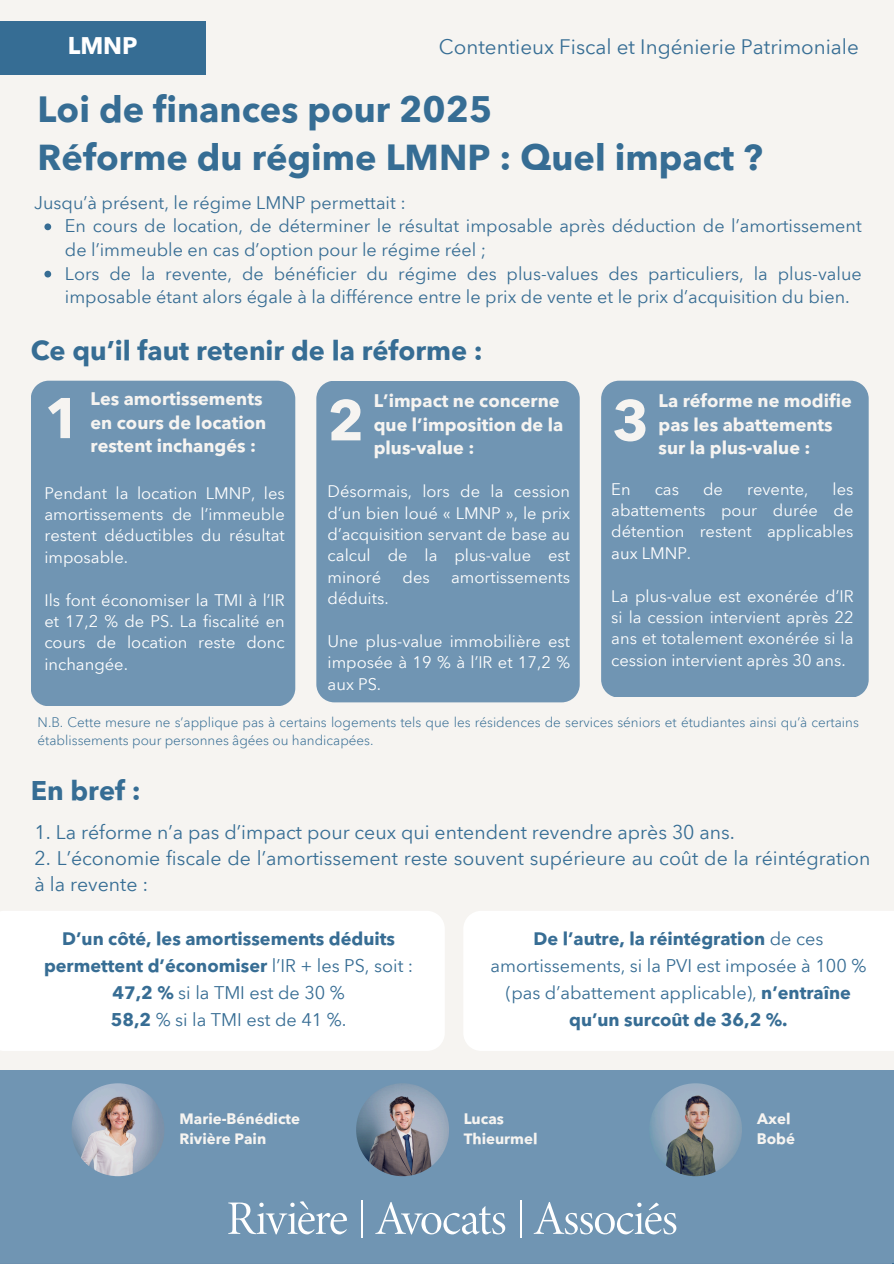
<style>
.page{position:relative;width:894px;height:1264px;background:#fff}
.page>*{position:absolute;margin:0;border:0;box-sizing:border-box;transform-origin:0 0}
.t1{font:700 56.7px "Avenir Next Arabic";color:#f6f4f1}
.t2{font:700 36px/48.3px "Avenir Next Arabic";color:#366d94}
.t3{font:700 27px "Avenir Next Arabic";color:#366d94}
.t4{font:700 24px "Avenir Next Arabic";color:#fff}
.t5{font:20.55px "Avenir Next Arabic";color:#366d94}
.t6{font:19.5px/25.8px "Avenir Next Arabic";color:#366d94}
.t7{font:18px/27px "Avenir Next Arabic";color:#376d94}
.t8{font:700 18px/23.7px "Avenir Next Arabic";color:#f6f4f1}
.t9{font:700 18px/27px "Avenir Next Arabic";color:#376d94;text-align:center}
.t10{font:16.5px/21.3px "Avenir Next Arabic";color:#fff;text-align:justify}
.t11{font:700 15px "Avenir Next Arabic";color:#f6f4f1}
.t12{font:300 13.5px/18px "Avenir Next Arabic";color:#366d94}
.s1{font-weight:400}
.s2{font-weight:700}
</style>
<div class="page">
<div style="left:0;top:0;width:893px;height:1263px;background:#f6f4f1"></div>
<div style="left:0;top:22px;width:205px;height:53px;background:#366d94"></div>
<div style="left:31px;top:380px;width:264px;height:326px;background:#7095b3"></div>
<div style="left:0;top:911px;width:444px;height:139px;background:#fff"></div>
<div style="left:464px;top:911px;width:429px;height:139px;background:#fff"></div>
<div style="left:0;top:1070px;width:893px;height:192px;background:#7095b3"></div>
<svg style="left:228px;top:1201px;width:119px;height:33px"></svg>
<svg style="left:375px;top:1202px;width:130px;height:32px"></svg>
<hr style="left:520px;top:1200px;width:1px;height:37px;background:#fff">
<hr style="left:361px;top:1200px;width:1px;height:37px;background:#fff">
<svg style="left:533px;top:1202px;width:143px;height:32px"></svg>
<div style="left:316px;top:381px;width:263px;height:321px;background:#7095b3"></div>
<div style="left:601px;top:380px;width:267px;height:317px;background:#7095b3"></div>
<img style="left:649px;top:1083px;width:92px;height:93px;border-radius:50%">
<img style="left:356px;top:1083px;width:93px;height:93px;border-radius:50%">
<img style="left:71px;top:1083px;width:93px;height:93px;border-radius:50%">
<svg style="left:44px;top:223px;width:7px;height:7px"></svg>
<svg style="left:44px;top:271px;width:7px;height:6px"></svg>
<h3 class="t4" style="left:68px;top:32px;width:71px">LMNP</h3>
<p class="t5" style="left:439px;top:35px;width:421px">Contentieux Fiscal et Ingénierie Patrimoniale</p>
<h6 class="t2" style="left:38px;top:85px;width:726px">Loi de finances pour 2025<br>Réforme du régime LMNP : Quel impact ?</h6>
<h5 class="t7" style="left:34px;top:189px;width:373px">Jusqu’à présent, le régime LMNP permettait :</h5>
<p class="t7" style="left:65px;top:214px;width:798px;line-height:23.7px">En cours de location, de déterminer le résultat imposable après déduction de l’amortissement de l’immeuble en cas d’option pour le régime réel ;</p>
<h6 class="t7" style="left:65px;top:262px;width:798px;line-height:23.7px">Lors de la revente, de bénéficier du régime des plus-values des particuliers, la plus-value imposable étant alors égale à la différence entre le prix de vente et le prix d’acquisition du bien.</h6>
<h5 class="t3" style="left:31px;top:335px;width:453px">Ce qu’il faut retenir de la réforme :</h5>
<p class="t1" style="left:44px;top:385px;width:38px">1</p>
<p class="t8" style="left:91px;top:387px;width:177px">Les amortissements en cours de location</p>
<p class="t8" style="left:91px;top:434px;width:167px">restent inchangés :</p>
<h6 class="t10" style="left:44px;top:482px;width:242px">Pendant la location LMNP, les amortissements de l’immeuble restent déductibles du résultat imposable.</h6>
<h6 class="t10" style="left:44px;top:589px;width:242px">Ils font économiser la TMI à l’IR et 17,2 % de PS. La fiscalité en cours de location reste donc inchangée.</h6>
<p class="t1" style="left:327px;top:387px;width:38px">2</p>
<p class="t8" style="left:373px;top:389px;width:191px">L’impact ne concerne que l’imposition de la</p>
<p class="t8" style="left:373px;top:436px;width:102px">plus-value :</p>
<p class="t10" style="left:327px;top:481px;width:244px">Désormais, lors de la cession d’un bien loué « LMNP », le prix d’acquisition servant de base au calcul de la plus-value est minoré</p>
<p class="t10" style="left:402px;top:566px;width:29px">des</p>
<p class="t10" style="left:451px;top:566px;width:120px">amortissements</p>
<p class="t10" style="left:327px;top:588px;width:62px">déduits.</p>
<p class="t10" style="left:327px;top:630px;width:244px">Une plus-value immobilière est imposée à 19 % à l’IR et 17,2 % aux PS.</p>
<p class="t1" style="left:612px;top:387px;width:38px">3</p>
<p class="t8" style="left:658px;top:389px;width:195px">La réforme ne modifie pas les abattements</p>
<p class="t8" style="left:658px;top:436px;width:153px">sur la plus-value :</p>
<h2 class="t10" style="left:611px;top:478px;width:244px;text-indent:221px">les abattements pour durée de détention restent applicables aux LMNP.</h2>
<p class="t10" style="left:611px;top:585px;width:244px">La plus-value est exonérée d’IR si la cession intervient après 22 ans et totalement exonérée si la cession intervient après 30 ans.</p>
<h2 class="t10" style="left:611px;top:478px;width:21px">En</h2>
<h2 class="t10" style="left:654px;top:478px;width:26px">cas</h2>
<h2 class="t10" style="left:703px;top:478px;width:21px">de</h2>
<h2 class="t10" style="left:747px;top:478px;width:63px">revente,</h2>
<p class="t12" style="left:38px;top:713px;width:822px">N.B. Cette mesure ne s’applique pas à certains logements tels que les résidences de services séniors et étudiantes ainsi qu’à certains établissements pour personnes âgées ou handicapées.</p>
<p class="t3" style="left:31px;top:775px;width:111px">En bref :</p>
<h6 class="t6" style="left:35px;top:819px;width:701px">1. La réforme n’a pas d’impact pour ceux qui entendent revendre après 30 ans.</h6>
<h6 class="t6" style="left:35px;top:845px;width:837px">2. L’économie fiscale de l’amortissement reste souvent supérieure au coût de la réintégration à la revente :</h6>
<h5 class="t9" style="left:44px;top:925px;width:371px">D’un côté, les amortissements déduits permettent d’économiser <span class="s1">l’IR + les PS, soit :<br></span>47,2 % <span class="s1">si la TMI est de 30 %<br></span>58,2 <span class="s1">% si la TMI est de 41 %.</span></h5>
<p class="t11" style="left:179px;top:1110px;width:122px">Marie-Bénédicte</p>
<h2 class="t11" style="left:179px;top:1130px;width:88px">Rivière Pain</h2>
<p class="t7" style="left:490px;top:925px;width:377px;text-align:center"><span class="s2">De l’autre, la réintégration</span> de ces amortissements, si la PVI est imposée à 100 % (pas d’abattement applicable), <span class="s2">n’entraîne qu’un surcoût de 36,2 %.</span></p>
<h4 class="t11" style="left:463px;top:1110px;width:42px">Lucas</h4>
<h6 class="t11" style="left:463px;top:1130px;width:75px">Thieurmel</h6>
<h6 class="t11" style="left:757px;top:1110px;width:35px">Axel</h6>
<p class="t11" style="left:756px;top:1130px;width:40px">Bobé</p>
</div>
